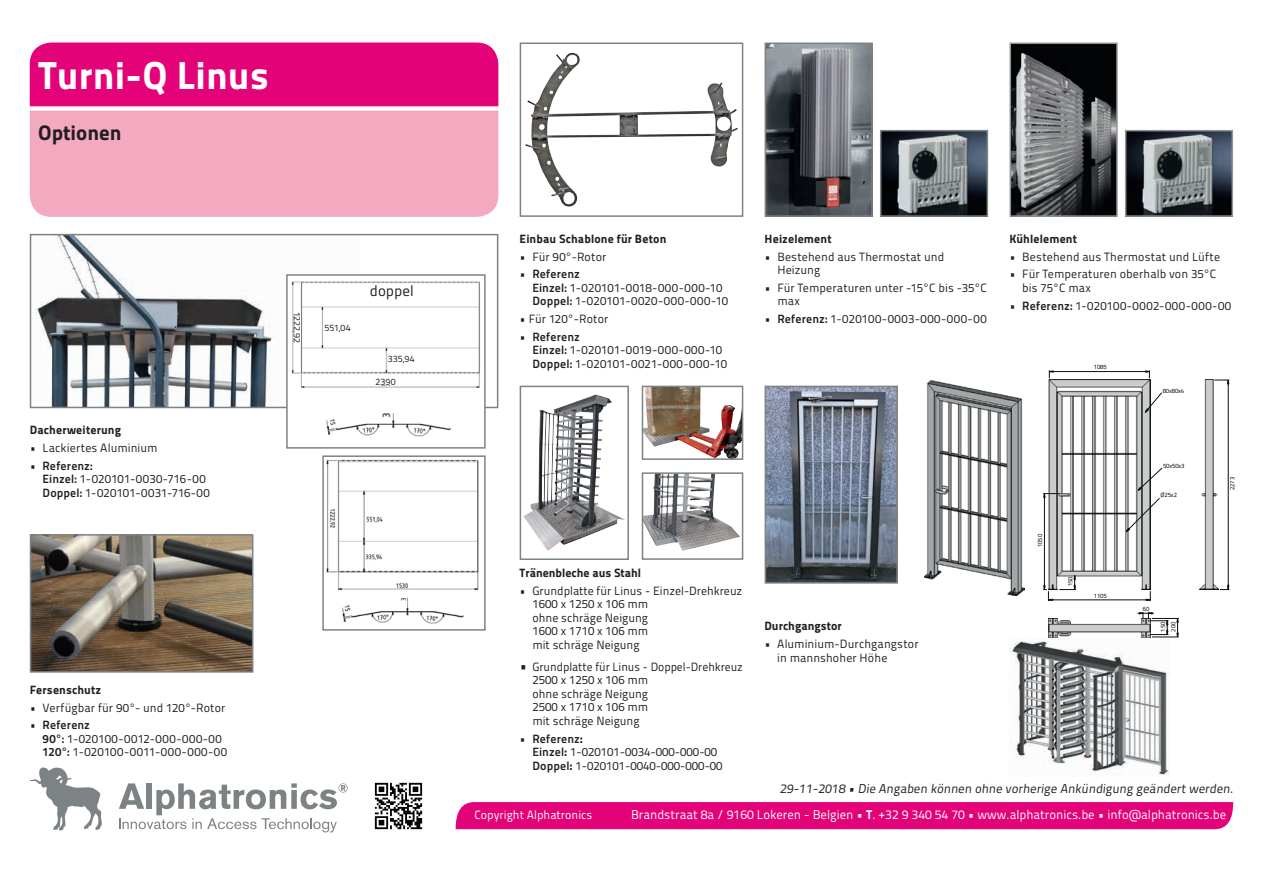
<style>
.page{position:relative;width:1263px;height:893px;background:#fff}
.page>*{position:absolute;margin:0;border:0;box-sizing:border-box;transform-origin:0 0}
.t1{font:39px "Titillium Maps 29 L 999 wt";color:#fff}
.t2{font:21px "Titillium Maps 29 L 999 wt";color:#231f20}
.t3{font:15px "Titillium Maps 29 L 400 wt";color:#231f20}
.t4{font:12.75px "Titillium Maps 29 L 400 wt";color:#fff}
.t5{font:12.75px "Titillium Maps 29 L 400 wt";color:#231f20}
.t6{font:12px/13.5px "Titillium Maps 29 L 400 wt";letter-spacing:.005em;color:#231f20}
.t7{font:12px/13.5px "Titillium Maps 29 L 400 wt";letter-spacing:.05em;color:#231f20}
.t8{font:12px "Titillium Maps 29 L 999 wt";letter-spacing:.01em;color:#231f20}
.t9{font:12px "Titillium Maps 29 L 800 wt";letter-spacing:.015em;color:#231f20}
.t10{font:12px "Titillium Maps 29 L 400 wt";color:#fff}
.t11{font:9.3px "Titillium Maps 29 L 400 wt";letter-spacing:.01em;color:#231f20}
.t12{font:6.15px/10.4px "Titillium Maps 29 L 400 wt";letter-spacing:-.01em;color:#030505}
.s1{font-family:"Titillium Maps 29 L 400 wt"}
.s2{font-family:"Titillium Maps 29 L 800 wt"}
.s3{font-size:15px}
.s4{font-family:"Titillium Maps 29 L 999 wt"}
</style>
<div class="page">
<div style="left:30px;top:43px;width:468px;height:63px;background:#e40278"></div>
<div style="left:30px;top:111px;width:468px;height:106px;background:#f3aac0"></div>
<svg style="left:119px;top:783px;width:229px;height:49px"></svg>
<svg style="left:30px;top:767px;width:72px;height:64px"></svg>
<div style="left:456px;top:802px;width:777px;height:27px;background:#e40278"></div>
<img style="left:35px;top:237px;width:240px;height:168px">
<div style="left:30px;top:234px;width:468px;height:174px;border:2px solid #7d8384"></div>
<img style="left:289px;top:281px;width:194px;height:156px">
<div style="left:286px;top:274px;width:200px;height:175px;border:2px solid #7d8384"></div>
<div style="left:294px;top:312px;width:7px;height:31px;background:#fff"></div>
<div style="left:324px;top:324px;width:44px;height:17px;background:#fff"></div>
<div style="left:388px;top:355px;width:32px;height:9px;background:#fff"></div>
<div style="left:375px;top:378px;width:21px;height:7px;background:#fff"></div>
<img style="left:326px;top:459px;width:153px;height:165px">
<div style="left:322px;top:455px;width:164px;height:176px;border:2px solid #7d8384"></div>
<img style="left:525px;top:53px;width:213px;height:154px">
<div style="left:520px;top:43px;width:223px;height:174px;border:2px solid #7d8384"></div>
<img style="left:523px;top:394px;width:102px;height:157px">
<div style="left:520px;top:386px;width:109px;height:174px;border:2px solid #7d8384"></div>
<img style="left:768px;top:389px;width:127px;height:192px">
<div style="left:765px;top:386px;width:133px;height:198px;border:2px solid #7d8384"></div>
<img style="left:1048px;top:618px;width:89px;height:19px">
<img style="left:1199px;top:380px;width:19px;height:210px">
<img style="left:924px;top:380px;width:100px;height:215px">
<img style="left:1048px;top:380px;width:102px;height:210px">
<hr style="left:1049px;top:371px;width:100px;height:1px;background:#0e0f12">
<svg style="left:1144px;top:370px;width:6px;height:8px"></svg>
<svg style="left:1048px;top:370px;width:7px;height:8px"></svg>
<hr style="left:1048px;top:599px;width:102px;height:1px;background:#0e0f12">
<svg style="left:1145px;top:591px;width:6px;height:10px"></svg>
<hr style="left:1228px;top:380px;width:1px;height:210px;background:#0e0f12">
<svg style="left:1220px;top:584px;width:10px;height:7px"></svg>
<svg style="left:1214px;top:379px;width:16px;height:6px"></svg>
<svg style="left:1140px;top:392px;width:22px;height:26px"></svg>
<svg style="left:1121px;top:467px;width:42px;height:70px"></svg>
<svg style="left:1137px;top:612px;width:42px;height:26px"></svg>
<hr style="left:1044px;top:494px;width:1px;height:96px;background:#0e0f12">
<svg style="left:1043px;top:489px;width:17px;height:10px"></svg>
<svg style="left:1043px;top:570px;width:33px;height:31px"></svg>
<img style="left:1009px;top:641px;width:161px;height:135px">
<img style="left:645px;top:389px;width:95px;height:68px">
<div style="left:642px;top:386px;width:101px;height:74px;border:2px solid #7d8384"></div>
<img style="left:645px;top:475px;width:95px;height:76px">
<div style="left:642px;top:472px;width:101px;height:88px;border:2px solid #7d8384"></div>
<img style="left:768px;top:46px;width:102px;height:168px">
<div style="left:765px;top:43px;width:108px;height:174px;border:2px solid #7d8384"></div>
<img style="left:883px;top:133px;width:102px;height:81px">
<div style="left:880px;top:130px;width:108px;height:87px;border:2px solid #7d8384"></div>
<img style="left:1012px;top:46px;width:103px;height:168px">
<div style="left:1009px;top:43px;width:109px;height:174px;border:2px solid #939598"></div>
<img style="left:1128px;top:133px;width:102px;height:81px">
<div style="left:1125px;top:130px;width:108px;height:87px;border:2px solid #939598"></div>
<img style="left:33px;top:537px;width:217px;height:133px">
<div style="left:30px;top:534px;width:223px;height:139px;border:2px solid #7d8384"></div>
<img style="left:374px;top:782px;width:49px;height:48px">
<h1 class="t1" style="left:38px;top:45px;width:232px">Turni-Q Linus</h1>
<h2 class="t2" style="left:38px;top:116px;width:85px">Optionen</h2>
<p class="t8" style="left:30px;top:421px;width:93px">Dacherweiterung</p>
<p class="t6" style="left:30px;top:440px;width:129px">• Lackiertes Aluminium</p>
<p class="t9" style="left:30px;top:456px;width:65px"><span class="s1">•</span> Referenz:</p>
<p class="t6" style="left:43px;top:472px;width:169px"><span class="s2">Einzel:</span> 1-020101-0030-716-00<br><span class="s2">Doppel:</span> 1-020101-0031-716-00</p>
<p class="t11" style="left:304px;top:312px;width:33px;rotate:90deg">1222,92</p>
<p class="t11" style="left:324px;top:321px;width:28px">551,04</p>
<p class="t3" style="left:370px;top:280px;width:45px">doppel</p>
<p class="t11" style="left:388px;top:351px;width:28px">335,94</p>
<p class="t11" style="left:375px;top:375px;width:22px">2390</p>
<p class="t8" style="left:30px;top:680px;width:73px">Fersenschutz</p>
<p class="t6" style="left:30px;top:700px;width:197px">• Verfügbar für 90°- und 120°-Rotor</p>
<p class="t9" style="left:30px;top:716px;width:62px"><span class="s1">•</span> Referenz</p>
<p class="t7" style="left:43px;top:731px;width:186px"><span class="s2">90°:</span> 1-020100-0012-000-000-00<br><span class="s2">120°:</span> 1-020100-0011-000-000-00</p>
<p class="t8" style="left:520px;top:229px;width:148px">Einbau Schablone für Beton</p>
<p class="t6" style="left:520px;top:249px;width:88px">• Für 90°-Rotor</p>
<p class="t9" style="left:520px;top:265px;width:62px">• Referenz</p>
<p class="t6" style="left:532px;top:280px;width:197px"><span class="s2">Einzel:</span> 1-020101-0018-000-000-10<br><span class="s2">Doppel:</span> 1-020101-0020-000-000-10</p>
<p class="t6" style="left:520px;top:312px;width:90px">• Für 120°-Rotor</p>
<p class="t9" style="left:520px;top:327px;width:62px"><span class="s1">•</span> Referenz</p>
<p class="t6" style="left:532px;top:343px;width:196px"><span class="s2">Einzel:</span> 1-020101-0019-000-000-10<br><span class="s2">Doppel:</span> 1-020101-0021-000-000-10</p>
<p class="t8" style="left:764px;top:229px;width:68px">Heizelement</p>
<p class="t6" style="left:777px;top:249px;width:168px;text-indent:-13px">• Bestehend aus Thermostat und<br>Heizung</p>
<p class="t6" style="left:777px;top:280px;width:211px;text-indent:-13px">• Für Temperaturen unter -15°C bis -35°C max</p>
<p class="t7" style="left:764px;top:312px;width:224px">• <span class="s2">Referenz:</span> 1-020100-0003-000-000-00</p>
<p class="t8" style="left:1009px;top:229px;width:69px">Kühlelement</p>
<p class="t6" style="left:1009px;top:249px;width:212px">• Bestehend aus Thermostat und Lüfte</p>
<p class="t6" style="left:1022px;top:267px;width:195px;text-indent:-13px">• Für Temperaturen oberhalb von 35°C bis 75°C max</p>
<p class="t7" style="left:1009px;top:298px;width:223px">• <span class="s2">Referenz:</span> 1-020100-0002-000-000-00</p>
<p class="t12" style="left:1094px;top:362px;width:15px">1085</p>
<p class="t12" style="left:1163px;top:385px;width:23px">80x80x4</p>
<p class="t8" style="left:520px;top:563px;width:123px">Tränenbleche aus Stahl</p>
<p class="t6" style="left:532px;top:583px;width:211px;text-indent:-13px">• Grundplatte für Linus - Einzel-Drehkreuz<br>1600 x 1250 x 106 mm<br>ohne schräge Neigung<br>1600 x 1710 x 106 mm<br>mit schräge Neigung</p>
<p class="t6" style="left:532px;top:659px;width:212px;text-indent:-13px"><span class="s3">•</span> Grundplatte für Linus - Doppel-Drehkreuz<br>2500 x 1250 x 106 mm<br>ohne schräge Neigung<br>2500 x 1710 x 106 mm<br>mit schräge Neigung</p>
<p class="t9" style="left:520px;top:729px;width:65px"><span class="s1">•</span> Referenz<span class="s4">:</span></p>
<p class="t6" style="left:532px;top:744px;width:192px"><span class="s2">Einzel</span><span class="s4">:</span> 1-020101-0034-000-000-00<br><span class="s2">Doppel</span><span class="s4">:</span> 1-020101-0040-000-000-00</p>
<p class="t8" style="left:764px;top:617px;width:79px">Durchgangstor</p>
<p class="t6" style="left:777px;top:636px;width:143px;text-indent:-13px">• Aluminium-Durchgangstor in mannshoher Höhe</p>
<p class="t12" style="left:1035px;top:547px;width:15px;rotate:-90deg">1050</p>
<p class="t12" style="left:1065px;top:586px;width:11px;rotate:-90deg">150</p>
<p class="t12" style="left:1094px;top:590px;width:15px">1105</p>
<p class="t12" style="left:1163px;top:460px;width:23px">50x50x3</p>
<p class="t12" style="left:1160px;top:489px;width:18px">Ø25x2</p>
<p class="t12" style="left:1143px;top:603px;width:8px">60</p>
<p class="t12" style="left:1157px;top:632px;width:11px;rotate:-90deg">150<br>200</p>
<p class="t12" style="left:1227px;top:490px;width:15px;rotate:-90deg">2273</p>
<p class="t5" style="left:780px;top:779px;width:457px">29-11-2018 • Die Angaben können ohne vorherige Ankündigung geändert werden.</p>
<p class="t10" style="left:475px;top:806px;width:119px">Copyright Alphatronics</p>
<p class="t4" style="left:631px;top:805px;width:597px">Brandstraat 8a / 9160 Lokeren - Belgien • <span class="s4">T</span>. +32 9 340 54 70 • www.alphatronics.be • info@alphatronics.be</p>
</div>
